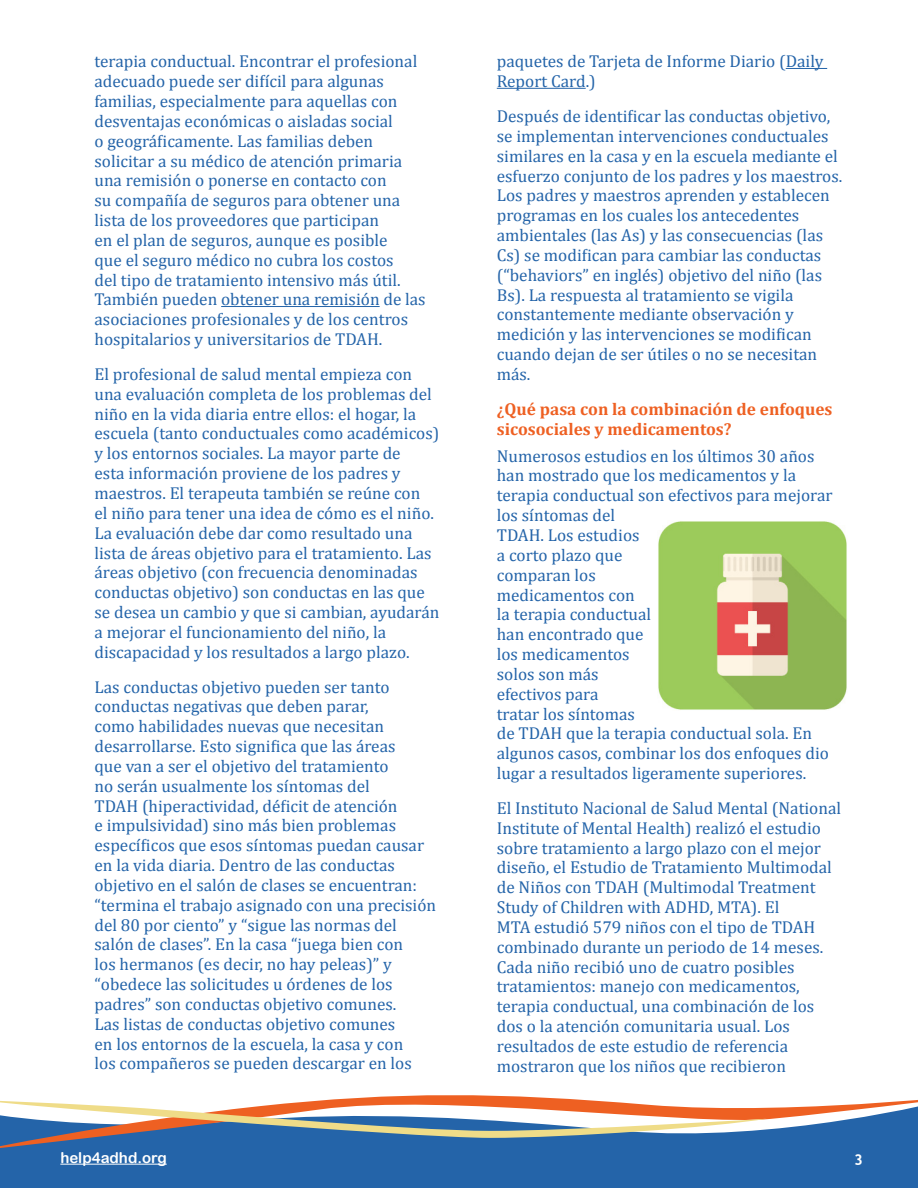
<style>
.page{position:relative;width:918px;height:1188px;background:#fff}
.page>*{position:absolute;margin:0;border:0;box-sizing:border-box;transform-origin:0 0}
.body_text{font:17.25px/19.8px "Cambria";color:#2464a9}
.subhead{font:700 17.25px/19.8px "Cambria";color:#ee6022}
.t1{font:15px "Arial Rounded MT Bold";color:#fff}
.t2{font:700 15px "Trebuchet MS";color:#fff}
</style>
<div class="page">
<div style="left:0;top:1150px;width:918px;height:38px;background:#2464a9"></div>
<svg style="left:0;top:1095px;width:918px;height:55px;fill:#2464a9"></svg>
<svg style="left:0;top:1100px;width:767px;height:38px"></svg>
<hr style="left:60px;top:1164px;width:107px;height:1px;background:#fff">
<hr style="left:221px;top:306px;width:159px;height:1px;background:#2464a9">
<hr style="left:786px;top:68px;width:41px;height:1px;background:#2464a9">
<hr style="left:497px;top:88px;width:89px;height:1px;background:#2464a9">
<img style="left:658px;top:521px;width:189px;height:189px">
<p class="body_text" style="left:94px;top:52px;width:333px">terapia conductual. Encontrar el profesional adecuado puede ser difícil para algunas familias, especialmente para aquellas con desventajas económicas o aisladas social<br>o geográficamente. Las familias deben solicitar a su médico de atención primaria una remisión o ponerse en contacto con<br>su compañía de seguros para obtener una lista de los proveedores que participan<br>en el plan de seguros, aunque es posible<br>que el seguro médico no cubra los costos<br>del tipo de tratamiento intensivo más útil.<br>También pueden obtener una remisión de las asociaciones profesionales y de los centros hospitalarios y universitarios de TDAH.</p>
<p class="body_text" style="left:94px;top:364px;width:347px">El profesional de salud mental empieza con una evaluación completa de los problemas del niño en la vida diaria entre ellos: el hogar, la escuela (tanto conductuales como académicos) y los entornos sociales. La mayor parte de<br>esta información proviene de los padres y maestros. El terapeuta también se reúne con<br>el niño para tener una idea de cómo es el niño.<br>La evaluación debe dar como resultado una lista de áreas objetivo para el tratamiento. Las áreas objetivo (con frecuencia denominadas conductas objetivo) son conductas en las que se desea un cambio y que si cambian, ayudarán a mejorar el funcionamiento del niño, la discapacidad y los resultados a largo plazo.</p>
<p class="body_text" style="left:94px;top:677px;width:343px">Las conductas objetivo pueden ser tanto conductas negativas que deben parar,<br>como habilidades nuevas que necesitan desarrollarse. Esto significa que las áreas<br>que van a ser el objetivo del tratamiento<br>no serán usualmente los síntomas del<br>TDAH (hiperactividad, déficit de atención<br>e impulsividad) sino más bien problemas específicos que esos síntomas puedan causar en la vida diaria. Dentro de las conductas objetivo en el salón de clases se encuentran: “termina el trabajo asignado con una precisión del 80 por ciento” y “sigue las normas del salón de clases”. En la casa “juega bien con<br>los hermanos (es decir, no hay peleas)” y “obedece las solicitudes u órdenes de los padres” son conductas objetivo comunes.<br>Las listas de conductas objetivo comunes<br>en los entornos de la escuela, la casa y con<br>los compañeros se pueden descargar en los</p>
<p class="body_text" style="left:497px;top:52px;width:328px">paquetes de Tarjeta de Informe Diario (Daily<br>Report Card.)</p>
<p class="body_text" style="left:497px;top:106px;width:347px">Después de identificar las conductas objetivo, se implementan intervenciones conductuales similares en la casa y en la escuela mediante el esfuerzo conjunto de los padres y los maestros.<br>Los padres y maestros aprenden y establecen programas en los cuales los antecedentes ambientales (las As) y las consecuencias (las Cs) se modifican para cambiar las conductas (“behaviors” en inglés) objetivo del niño (las Bs). La respuesta al tratamiento se vigila constantemente mediante observación y medición y las intervenciones se modifican cuando dejan de ser útiles o no se necesitan más.</p>
<p class="subhead" style="left:497px;top:398px;width:337px">¿Qué pasa con la combinación de enfoques sicosociales y medicamentos?</p>
<p class="body_text" style="left:497px;top:446px;width:337px">Numerosos estudios en los últimos 30 años han mostrado que los medicamentos y la terapia conductual son efectivos para mejorar los síntomas del<br>TDAH. Los estudios<br>a corto plazo que<br>comparan los<br>medicamentos con<br>la terapia conductual<br>han encontrado que<br>los medicamentos<br>solos son más<br>efectivos para<br>tratar los síntomas<br>de TDAH que la terapia conductual sola. En algunos casos, combinar los dos enfoques dio lugar a resultados ligeramente superiores.</p>
<p class="body_text" style="left:497px;top:798px;width:346px">El Instituto Nacional de Salud Mental (National Institute of Mental Health) realizó el estudio sobre tratamiento a largo plazo con el mejor diseño, el Estudio de Tratamiento Multimodal de Niños con TDAH (Multimodal Treatment Study of Children with ADHD, MTA). El<br>MTA estudió 579 niños con el tipo de TDAH combinado durante un periodo de 14 meses.<br>Cada niño recibió uno de cuatro posibles tratamientos: manejo con medicamentos, terapia conductual, una combinación de los dos o la atención comunitaria usual. Los resultados de este estudio de referencia mostraron que los niños que recibieron</p>
<p class="t1" style="left:60px;top:1148px;width:108px">help4adhd.org</p>
<p class="t2" style="left:854px;top:1151px;width:10px">3</p>
</div>
